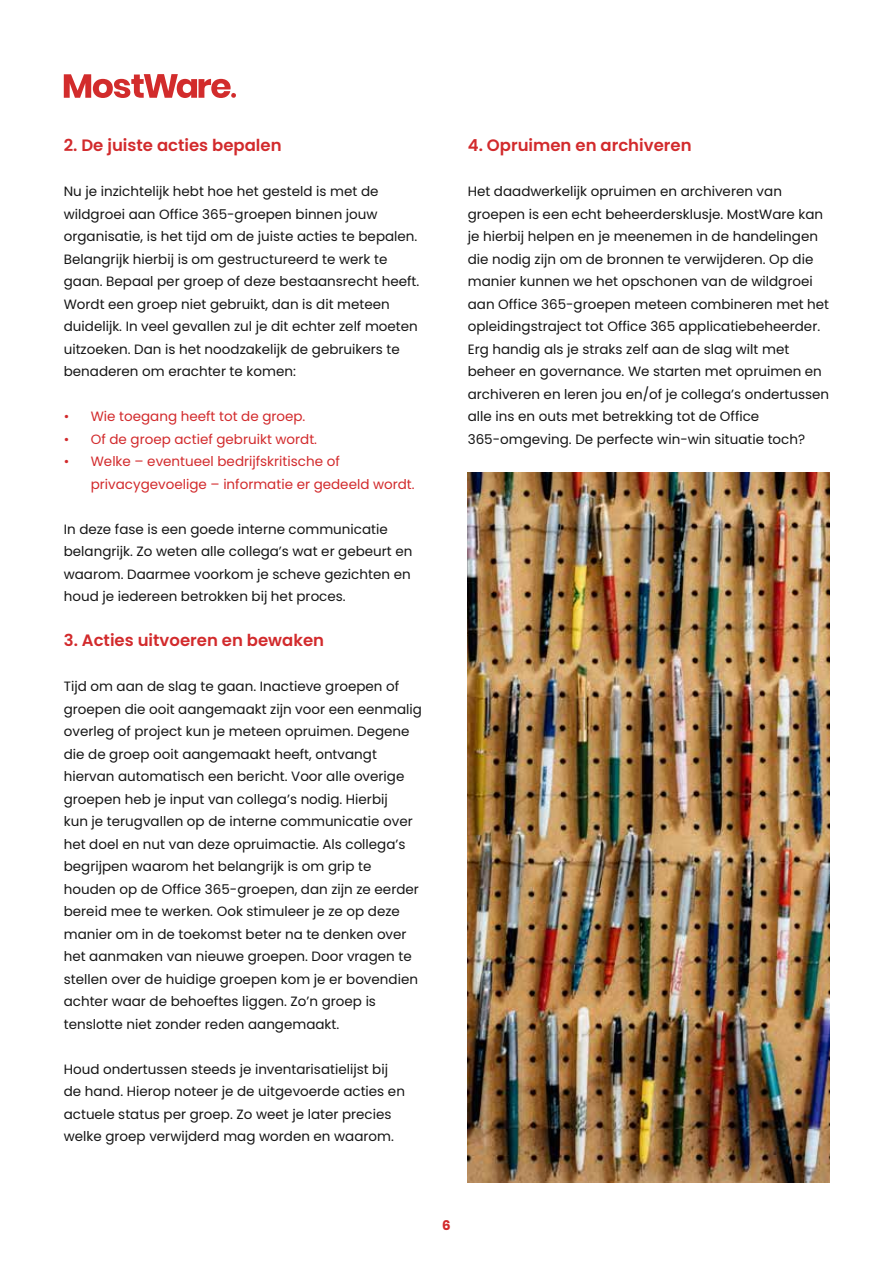
<style>
.page{position:relative;width:893px;height:1263px;background:#fff}
.page>*{position:absolute;margin:0;border:0;box-sizing:border-box;transform-origin:0 0}
.t1{font:600 16.5px "Poppins";color:#d22a2c}
.t2{font:13.5px/22.5px "Poppins";color:#151515}
.t3{font:13.5px/22.5px "Poppins";color:#d22a2c}
.t4{font:700 13.5px "Poppins";color:#d22a2c}
</style>
<div class="page">
<svg style="left:64px;top:74px;width:172px;height:24px"></svg>
<img style="left:468px;top:472px;width:361px;height:710px">
<p class="t1" style="left:64px;top:136px;width:219px">2. De juiste acties bepalen</p>
<p class="t2" style="left:64px;top:180px;width:357px">Nu je inzichtelijk hebt hoe het gesteld is met de wildgroei aan Office 365-groepen binnen jouw organisatie, is het tijd om de juiste acties te bepalen.<br>Belangrijk hierbij is om gestructureerd te werk te gaan. Bepaal per groep of deze bestaansrecht heeft.<br>Wordt een groep niet gebruikt, dan is dit meteen duidelijk. In veel gevallen zul je dit echter zelf moeten uitzoeken. Dan is het noodzakelijk de gebruikers te benaderen om erachter te komen:</p>
<p class="t3" style="left:64px;top:405px;width:243px">• Wie toegang heeft tot de groep.</p>
<p class="t3" style="left:64px;top:428px;width:255px">• Of de groep actief gebruikt wordt.</p>
<p class="t3" style="left:91px;top:450px;width:325px;text-indent:-27px">• Welke – eventueel bedrijfskritische of privacygevoelige – informatie er gedeeld wordt.</p>
<p class="t2" style="left:64px;top:518px;width:350px">In deze fase is een goede interne communicatie belangrijk. Zo weten alle collega’s wat er gebeurt en waarom. Daarmee voorkom je scheve gezichten en houd je iedereen betrokken bij het proces.</p>
<p class="t1" style="left:64px;top:631px;width:262px">3. Acties uitvoeren en bewaken</p>
<p class="t2" style="left:64px;top:675px;width:360px">Tijd om aan de slag te gaan. Inactieve groepen of groepen die ooit aangemaakt zijn voor een eenmalig overleg of project kun je meteen opruimen. Degene die de groep ooit aangemaakt heeft, ontvangt hiervan automatisch een bericht. Voor alle overige groepen heb je input van collega’s nodig. Hierbij<br>kun je terugvallen op de interne communicatie over het doel en nut van deze opruimactie. Als collega’s begrijpen waarom het belangrijk is om grip te houden op de Office 365-groepen, dan zijn ze eerder bereid mee te werken. Ook stimuleer je ze op deze manier om in de toekomst beter na te denken over het aanmaken van nieuwe groepen. Door vragen te stellen over de huidige groepen kom je er bovendien achter waar de behoeftes liggen. Zo’n groep is tenslotte niet zonder reden aangemaakt.</p>
<p class="t2" style="left:64px;top:1058px;width:343px">Houd ondertussen steeds je inventarisatielijst bij de hand. Hierop noteer je de uitgevoerde acties en actuele status per groep. Zo weet je later precies welke groep verwijderd mag worden en waarom.</p>
<p class="t1" style="left:468px;top:136px;width:225px">4. Opruimen en archiveren</p>
<p class="t2" style="left:468px;top:180px;width:363px">Het daadwerkelijk opruimen en archiveren van groepen is een echt beheerdersklusje. MostWare kan je hierbij helpen en je meenemen in de handelingen die nodig zijn om de bronnen te verwijderen. Op die manier kunnen we het opschonen van de wildgroei aan Office 365-groepen meteen combineren met het opleidingstraject tot Office 365 applicatiebeheerder.<br>Erg handig als je straks zelf aan de slag wilt met beheer en governance. We starten met opruimen en archiveren en leren jou en/of je collega’s ondertussen alle ins en outs met betrekking tot de Office 365-omgeving. De perfecte win-win situatie toch?</p>
<p class="t4" style="left:442px;top:1217px;width:10px">6</p>
</div>
